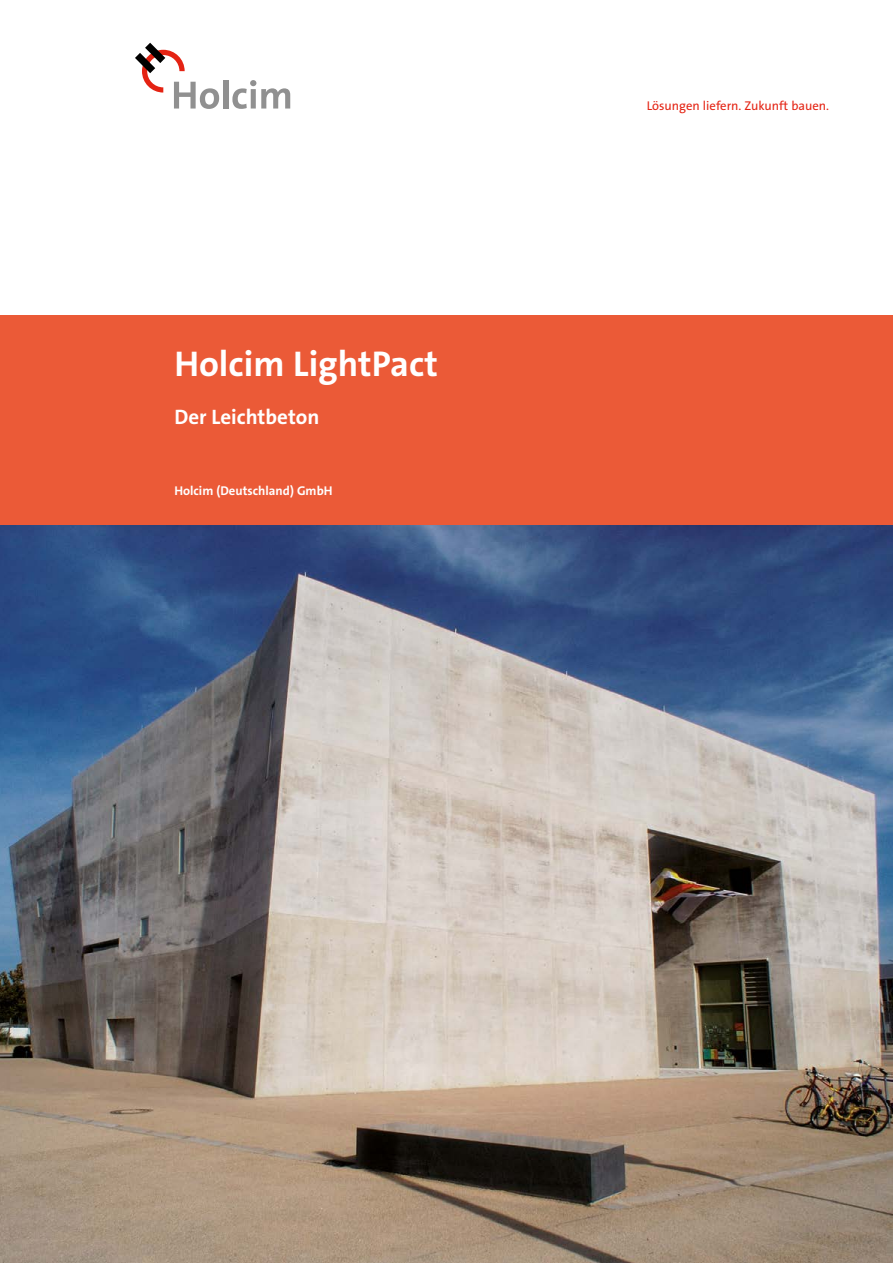
<style>
.page{position:relative;width:893px;height:1263px;background:#fff}
.page>*{position:absolute;margin:0;border:0;box-sizing:border-box;transform-origin:0 0}
.t1{font:700 36px "The Sans B7";color:#fff}
.t2{font:700 21px "The Sans B7";color:#fff}
.t3{font:12.75px "The Sans B5 Plain";color:#e42313}
.t4{font:700 12.75px "The Sans B7";color:#fff}
</style>
<div class="page">
<div style="left:0;top:316px;width:893px;height:210px;background:#eb5a37"></div>
<img style="left:0;top:526px;width:893px;height:737px">
<div style="left:223px;top:80px;width:5px;height:29px;background:#909090"></div>
<svg style="left:232px;top:80px;width:58px;height:29px"></svg>
<svg style="left:135px;top:43px;width:84px;height:66px"></svg>
<h1 class="t1" style="left:174px;top:345px;width:265px">Holcim LightPact</h1>
<h2 class="t2" style="left:174px;top:405px;width:147px">Der Leichtbeton</h2>
<p class="t4" style="left:174px;top:484px;width:160px">Holcim (Deutschland) GmbH</p>
<p class="t3" style="left:647px;top:99px;width:184px">Lösungen liefern. Zukunft bauen.</p>
</div>
